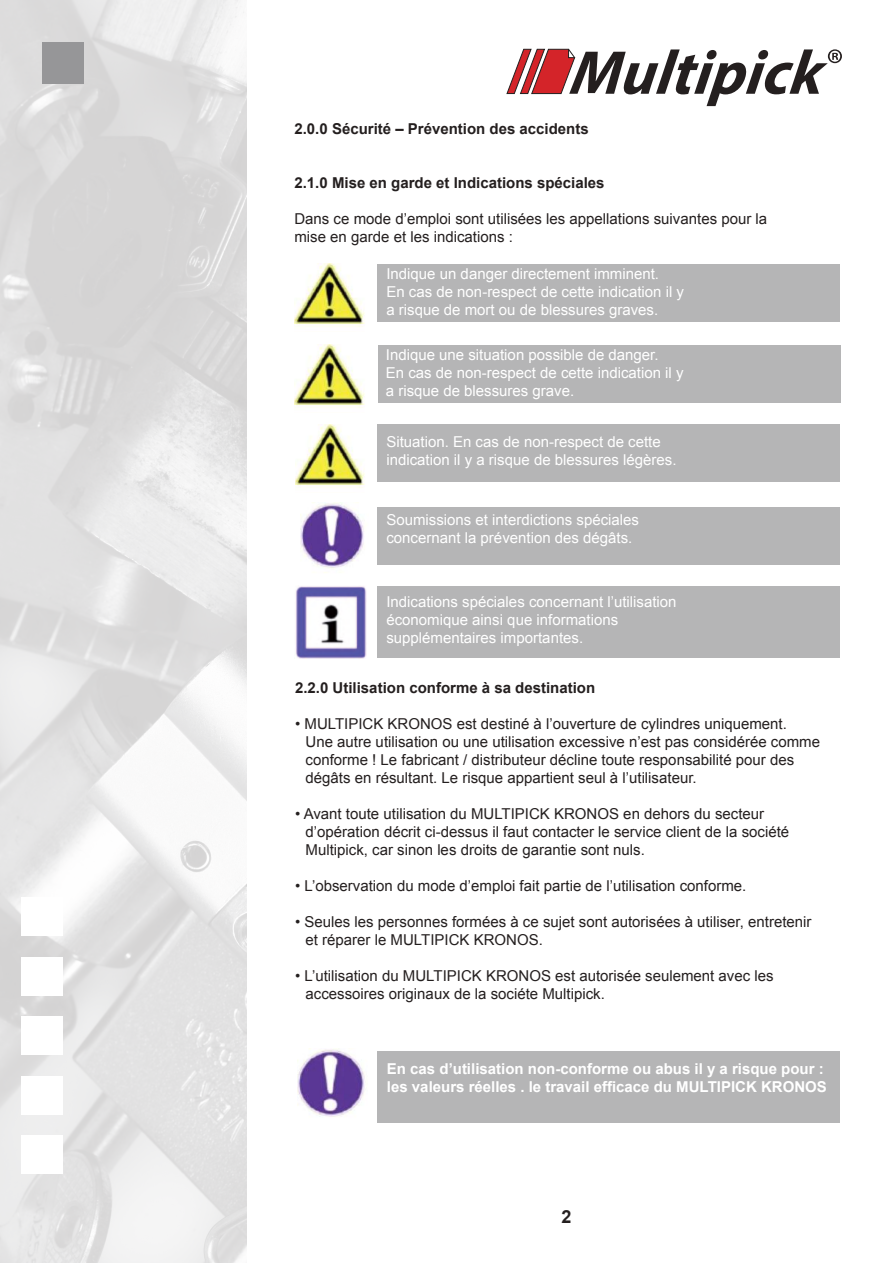
<style>
.page{position:relative;width:893px;height:1263px;background:#fff}
.page>*{position:absolute;margin:0;border:0;box-sizing:border-box;transform-origin:0 0}
.t1{font:700 18px "Arial";color:#241f1f}
.t2{font:15px/18px "Arial";color:#241f1f}
.t3{font:15px/18px "Arial";color:#fff}
.t4{font:700 15px "Arial";color:#241f1f}
.t5{font:700 15px/18px "Arial";color:#fff}
</style>
<div class="page">
<div style="left:378px;top:1051px;width:462px;height:71px;background:#b5b5b6"></div>
<div style="left:378px;top:345px;width:462px;height:58px;background:#b5b5b6"></div>
<div style="left:378px;top:424px;width:462px;height:58px;background:#b5b5b6"></div>
<div style="left:378px;top:507px;width:462px;height:58px;background:#b5b5b6"></div>
<div style="left:378px;top:586px;width:462px;height:71px;background:#b5b5b6"></div>
<div style="left:378px;top:264px;width:462px;height:58px;background:#b5b5b6"></div>
<img style="left:0;top:0;width:247px;height:1263px">
<div style="left:21px;top:897px;width:42px;height:39px;background:#fff"></div>
<div style="left:21px;top:957px;width:42px;height:38px;background:#fff"></div>
<div style="left:21px;top:1016px;width:42px;height:39px;background:#fff"></div>
<div style="left:21px;top:1076px;width:42px;height:39px;background:#fff"></div>
<div style="left:21px;top:1135px;width:42px;height:39px;background:#fff"></div>
<div style="left:43px;top:43px;width:41px;height:41px;background:#969698"></div>
<svg style="left:507px;top:49px;width:335px;height:57px"></svg>
<img style="left:294px;top:264px;width:71px;height:63px">
<img style="left:295px;top:424px;width:70px;height:64px">
<img style="left:294px;top:344px;width:71px;height:64px">
<img style="left:300px;top:503px;width:64px;height:70px">
<img style="left:295px;top:586px;width:72px;height:72px">
<img style="left:298px;top:1048px;width:67px;height:69px">
<p class="t4" style="left:294px;top:119px;width:296px">2.0.0 Sécurité – Prévention des accidents</p>
<p class="t4" style="left:294px;top:173px;width:312px">2.1.0 Mise en garde et Indications spéciales</p>
<p class="t2" style="left:294px;top:210px;width:474px">Dans ce mode d’emploi sont utilisées les appellations suivantes pour la mise en garde et les indications :</p>
<p class="t3" style="left:386px;top:265px;width:299px">Indique un danger directement imminent.<br>En cas de non-respect de cette indication il y a risque de mort ou de blessures graves.</p>
<p class="t3" style="left:386px;top:346px;width:299px">Indique une situation possible de danger.<br>En cas de non-respect de cette indication il y a risque de blessures grave.</p>
<p class="t3" style="left:386px;top:433px;width:292px">Situation. En cas de non-respect de cette indication il y a risque de blessures légères.</p>
<p class="t3" style="left:386px;top:511px;width:254px">Soumissions et interdictions spéciales concernant la prévention des dégâts.</p>
<p class="t3" style="left:386px;top:592px;width:292px">Indications spéciales concernant l’utilisation économique ainsi que informations supplémentaires importantes.</p>
<p class="t4" style="left:295px;top:678px;width:302px">2.2.0 Utilisation conforme à sa destination</p>
<p class="t2" style="left:306px;top:715px;width:516px;text-indent:-10px">• MULTIPICK KRONOS est destiné à l’ouverture de cylindres uniquement.<br>Une autre utilisation ou une utilisation excessive n’est pas considérée comme conforme ! Le fabricant / distributeur décline toute responsabilité pour des dégâts en résultant. Le risque appartient seul à l’utilisateur.</p>
<p class="t2" style="left:306px;top:805px;width:485px;text-indent:-10px">• Avant toute utilisation du MULTIPICK KRONOS en dehors du secteur d’opération décrit ci-dessus il faut contacter le service client de la société<br>Multipick, car sinon les droits de garantie sont nuls.</p>
<p class="t2" style="left:295px;top:877px;width:453px">• L’observation du mode d’emploi fait partie de l’utilisation conforme.</p>
<p class="t2" style="left:306px;top:913px;width:507px;text-indent:-10px">• Seules les personnes formées à ce sujet sont autorisées à utiliser, entretenir et réparer le MULTIPICK KRONOS.</p>
<p class="t2" style="left:306px;top:967px;width:470px;text-indent:-10px">• L’utilisation du MULTIPICK KRONOS est autorisée seulement avec les accessoires originaux de la sociéte Multipick.</p>
<p class="t5" style="left:387px;top:1060px;width:441px">En cas d’utilisation non-conforme ou abus il y a risque pour : les valeurs réelles . le travail efficace du MULTIPICK KRONOS</p>
<p class="t1" style="left:561px;top:1205px;width:12px">2</p>
</div>
